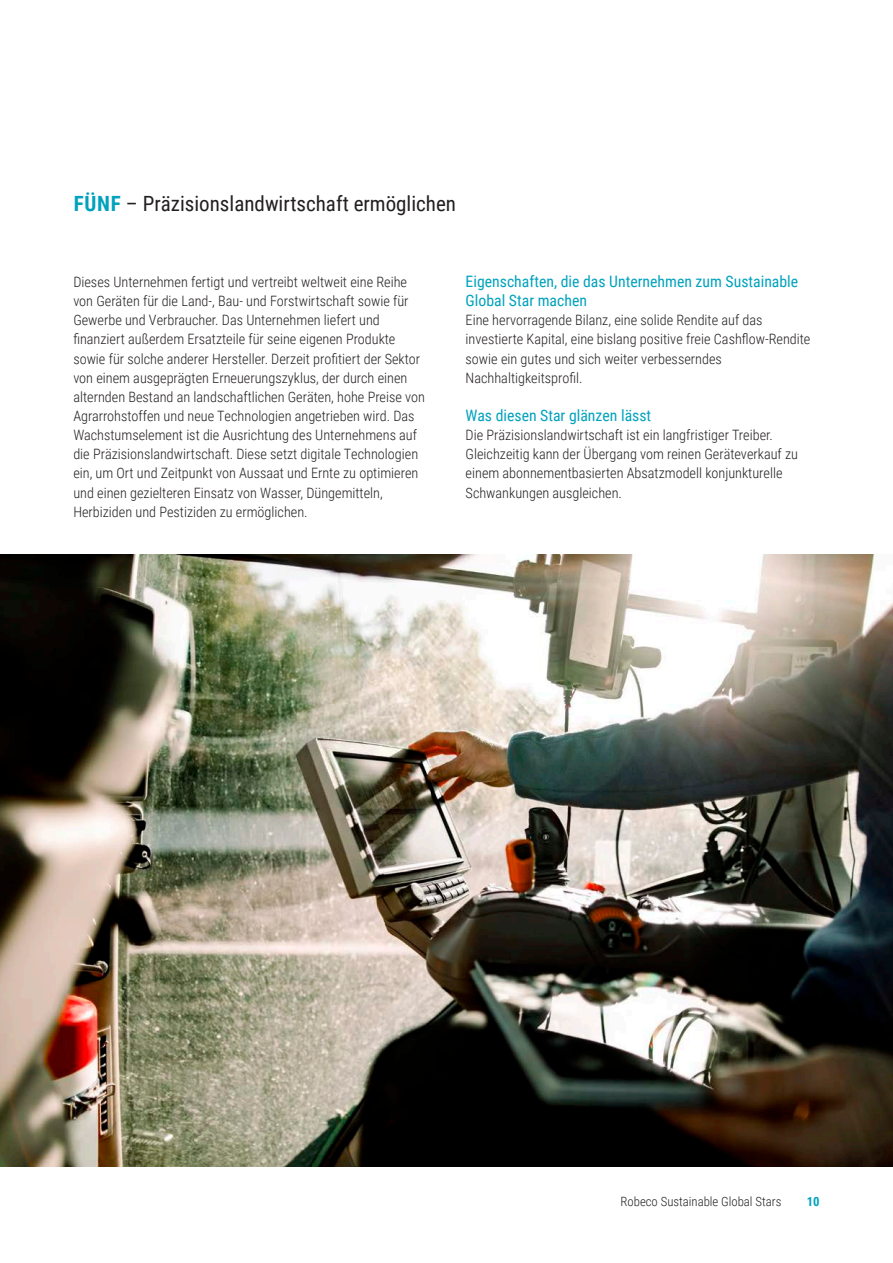
<style>
.page{position:relative;width:893px;height:1263px;background:#fff}
.page>*{position:absolute;margin:0;border:0;box-sizing:border-box;transform-origin:0 0}
.Inleidende_tekst{font:21px "Roboto Condensed";color:#231f20}
.Paragraafkop{font:15.75px/19.2px "Roboto Condensed";color:#00a2bd}
.Leestekst{font:300 14.25px/19.2px "Roboto Condensed";color:#231f20}
.t1{font:300 12.75px "Roboto Condensed";color:#231f20}
.t2{font:700 12.75px "Roboto Condensed";color:#00a2bd}
.s1{font-weight:700;color:#00a2bd}
</style>
<div class="page">
<img style="left:0;top:555px;width:893px;height:612px">
<p class="Inleidende_tekst" style="left:74px;top:188px;width:384px"><span class="s1">FÜNF</span> – Präzisionslandwirtschaft ermöglichen</p>
<p class="Leestekst" style="left:73px;top:272px;width:353px">Dieses Unternehmen fertigt und vertreibt weltweit eine Reihe von Geräten für die Land-, Bau- und Forstwirtschaft sowie für Gewerbe und Verbraucher. Das Unternehmen liefert und finanziert außerdem Ersatzteile für seine eigenen Produkte sowie für solche anderer Hersteller. Derzeit profitiert der Sektor von einem ausgeprägten Erneuerungszyklus, der durch einen alternden Bestand an landschaftlichen Geräten, hohe Preise von Agrarrohstoffen und neue Technologien angetrieben wird. Das Wachstumselement ist die Ausrichtung des Unternehmens auf die Präzisionslandwirtschaft. Diese setzt digitale Technologien ein, um Ort und Zeitpunkt von Aussaat und Ernte zu optimieren und einen gezielteren Einsatz von Wasser, Düngemitteln, Herbiziden und Pestiziden zu ermöglichen.</p>
<p class="Paragraafkop" style="left:466px;top:271px;width:334px">Eigenschaften, die das Unternehmen zum Sustainable<br>Global Star machen</p>
<p class="Leestekst" style="left:466px;top:310px;width:346px">Eine hervorragende Bilanz, eine solide Rendite auf das investierte Kapital, eine bislang positive freie Cashflow-Rendite sowie ein gutes und sich weiter verbesserndes Nachhaltigkeitsprofil.</p>
<p class="Paragraafkop" style="left:466px;top:405px;width:187px">Was diesen Star glänzen lässt</p>
<p class="Leestekst" style="left:466px;top:425px;width:334px">Die Präzisionslandwirtschaft ist ein langfristiger Treiber.<br>Gleichzeitig kann der Übergang vom reinen Geräteverkauf zu einem abonnementbasierten Absatzmodell konjunkturelle Schwankungen ausgleichen.</p>
<p class="t1" style="left:620px;top:1192px;width:162px">Robeco Sustainable Global Stars</p>
<p class="t2" style="left:807px;top:1192px;width:14px">10</p>
</div>
